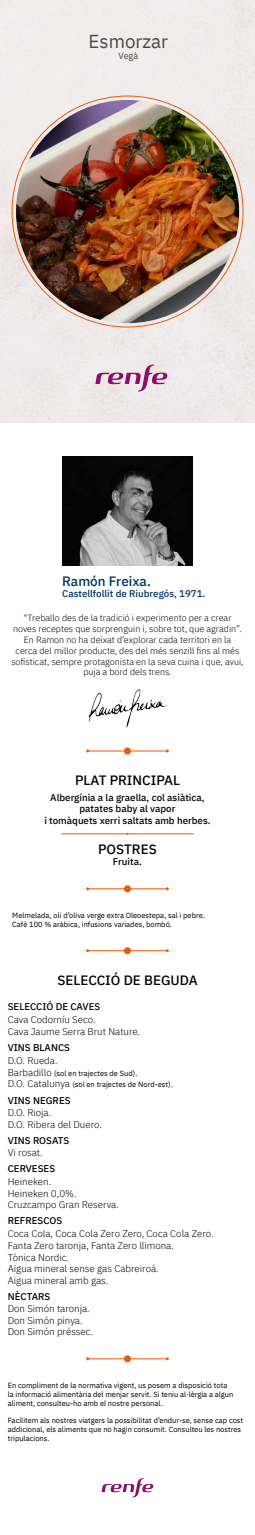
<style>
.page{position:relative;width:255px;height:1535px;background:#fff}
.page>*{position:absolute;margin:0;border:0;box-sizing:border-box;transform-origin:0 0}
.t1{font:18.75px "IBM Plex Sans";color:#4a4a49}
.t2{font:500 13.5px "IBM Plex Sans";color:#000}
.t3{font:500 13.5px "IBM Plex Sans";color:#003263}
.t4{font:300 9.75px/11.7px "IBM Plex Sans";color:#000}
.t5{font:500 9.75px/11.7px "IBM Plex Sans";color:#000;text-align:center}
.t6{font:500 9.75px "IBM Plex Sans";color:#003263}
.t7{font:300 9px/10.8px "IBM Plex Sans";color:#000;text-align:center}
.t8{font:9px "IBM Plex Sans";color:#4a4a49}
.t9{font:7.5px/9px "IBM Plex Sans";color:#000}
.s1{font-weight:300;font-size:9.75px}
</style>
<div class="page">
<div style="left:0;top:0;width:255px;height:422px;background:#f0eceb"></div>
<svg style="left:95px;top:364px;width:73px;height:28px;background:#d7b7cb"></svg>
<img style="left:88px;top:689px;width:80px;height:39px">
<hr style="left:88px;top:751px;width:79px;height:1px;background:#ea5b0b">
<div style="left:124px;top:747px;width:7px;height:8px;background:#ea5b0b;border-radius:50%"></div>
<hr style="left:88px;top:888px;width:79px;height:1px;background:#ea5b0b">
<div style="left:124px;top:885px;width:7px;height:7px;background:#ea5b0b;border-radius:50%"></div>
<hr style="left:61px;top:834px;width:133px;height:1px;background:#ea5b0b">
<img style="left:16px;top:100px;width:223px;height:223px;border-radius:112px">
<img style="left:62px;top:457px;width:131px;height:109px">
<hr style="left:88px;top:950px;width:79px;height:1px;background:#ea5b0b">
<div style="left:124px;top:947px;width:7px;height:7px;background:#ea5b0b;border-radius:50%"></div>
<svg style="left:102px;top:1478px;width:52px;height:20px"></svg>
<hr style="left:88px;top:1358px;width:79px;height:1px;background:#ea5b0b">
<div style="left:124px;top:1355px;width:7px;height:7px;background:#ea5b0b;border-radius:50%"></div>
<h1 class="t1" style="left:89px;top:27px;width:81px">Esmorzar</h1>
<p class="t8" style="left:118px;top:49px;width:21px">Vegà</p>
<h2 class="t3" style="left:62px;top:570px;width:90px">Ramón Freixa.</h2>
<h3 class="t6" style="left:62px;top:586px;width:145px">Castellfollit de Riubregós, 1971.</h3>
<p class="t7" style="left:11px;top:612px;width:234px">“Treballo des de la tradició i experimento per a crear noves receptes que sorprenguin i, sobre tot, que agradin”.<br>En Ramon no ha deixat d’explorar cada territori en la<br>cerca del millor producte, des del més senzill fins al més sofisticat, sempre protagonista en la seva cuina i que, avui, puja a bord dels trens.</p>
<h2 class="t2" style="left:75px;top:770px;width:106px">PLAT PRINCIPAL</h2>
<h3 class="t5" style="left:44px;top:790px;width:168px">Albergínia a la graella, col asiàtica, patates baby al vapor<br>i tomàquets xerri saltats amb herbes.</h3>
<h2 class="t2" style="left:98px;top:838px;width:60px">POSTRES</h2>
<h3 class="t5" style="left:113px;top:855px;width:31px">Fruita.</h3>
<p class="t9" style="left:12px;top:910px;width:194px">Melmelada, oli d’oliva verge extra Oleoestepa, sal i pebre.<br>Cafè 100 % aràbica, infusions variades, bombó.</p>
<h2 class="t2" style="left:57px;top:970px;width:142px">SELECCIÓ DE BEGUDA</h2>
<h3 class="t5" style="left:8px;top:1000px;width:94px">SELECCIÓ DE CAVES</h3>
<h3 class="t4" style="left:8px;top:1013px;width:134px">Cava Codorníu Seco.<br>Cava Jaume Serra Brut Nature.</h3>
<h3 class="t5" style="left:8px;top:1041px;width:64px">VINS BLANCS</h3>
<h3 class="t4" style="left:8px;top:1054px;width:51px">D.O. Rueda.</h3>
<p class="t9" style="left:8px;top:1066px;width:167px;line-height:11.7px"><span class="s1">Barbadillo</span> (sol en trajectes de Sud)<span class="s1">.<br>D.O. Catalunya</span> (sol en trajectes de Nord-est)<span class="s1">.</span></p>
<h3 class="t5" style="left:8px;top:1093px;width:64px">VINS NEGRES</h3>
<h3 class="t4" style="left:8px;top:1106px;width:96px">D.O. Rioja.<br>D.O. Ribera del Duero.</h3>
<h3 class="t5" style="left:8px;top:1134px;width:63px">VINS ROSATS</h3>
<h3 class="t4" style="left:8px;top:1146px;width:36px">Vi rosat.</h3>
<h3 class="t5" style="left:8px;top:1162px;width:49px">CERVESES</h3>
<h3 class="t4" style="left:8px;top:1175px;width:113px">Heineken.<br>Heineken 0,0%.<br>Cruzcampo Gran Reserva.</h3>
<h3 class="t5" style="left:8px;top:1214px;width:56px">REFRESCOS</h3>
<h3 class="t4" style="left:8px;top:1227px;width:207px">Coca Cola, Coca Cola Zero Zero, Coca Cola Zero.<br>Fanta Zero taronja, Fanta Zero llimona.<br>Tònica Nordic.<br>Aigua mineral sense gas Cabreiroá.<br>Aigua mineral amb gas.</h3>
<h3 class="t5" style="left:8px;top:1290px;width:44px">NÈCTARS</h3>
<h3 class="t4" style="left:8px;top:1302px;width:87px">Don Simón taronja.<br>Don Simón pinya.<br>Don Simón préssec.</h3>
<p class="t9" style="left:8px;top:1380px;width:227px">En compliment de la normativa vigent, us posem a disposició tota la informació alimentària del menjar servit. Si teniu al·lèrgia a algun aliment, consulteu-ho amb el nostre personal.</p>
<p class="t9" style="left:8px;top:1415px;width:237px">Facilitem als nostres viatgers la possibilitat d’endur-se, sense cap cost addicional, els aliments que no hagin consumit. Consulteu les nostres tripulacions.</p>
</div>
